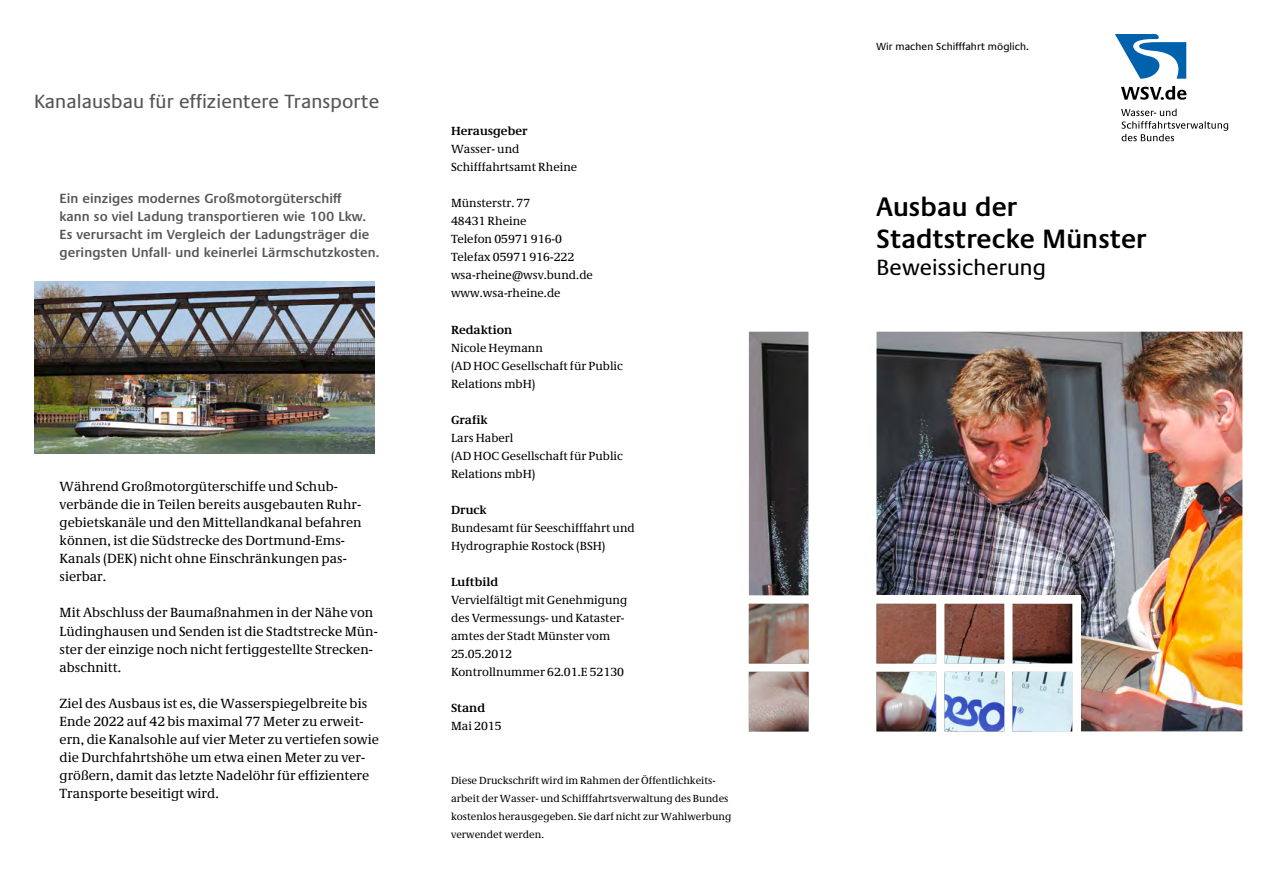
<style>
.page{position:relative;width:1268px;height:893px;background:#fff}
.page>*{position:absolute;margin:0;border:0;box-sizing:border-box;transform-origin:0 0}
.t1{font:600 27px/31.5px "Praxis LT Pro";letter-spacing:.005em;color:#000}
.t2{font:22.5px "Praxis LT Pro";letter-spacing:.005em;color:#000}
.t3{font:19.5px "Praxis LT Pro";letter-spacing:.005em;color:#565656}
.t4{font:13.5px/18px "Demos Pro";letter-spacing:.005em;color:#000}
.t5{font:600 13.5px/18px "Praxis LT Pro";letter-spacing:.005em;color:#565656}
.t6{font:12px/18px "Demos Pro";letter-spacing:.005em;color:#000}
.t7{font:700 12px "Demos Pro";letter-spacing:.005em;color:#000}
.t8{font:10.5px/18px "Demos Pro";letter-spacing:.005em;color:#000}
.t9{font:10.5px "Praxis LT Pro";letter-spacing:.005em;color:#000}
</style>
<div class="page">
<img style="left:748px;top:332px;width:494px;height:399px">
<div style="left:867px;top:595px;width:213px;height:145px;background:#fff"></div>
<img style="left:748px;top:604px;width:323px;height:127px">
<svg style="left:1115px;top:34px;width:72px;height:45px"></svg>
<svg style="left:1121px;top:86px;width:65px;height:14px"></svg>
<svg style="left:1121px;top:109px;width:106px;height:32px"></svg>
<img style="left:34px;top:281px;width:340px;height:173px">
<h3 class="t3" style="left:34px;top:90px;width:347px">Kanalausbau für effizientere Transporte</h3>
<p class="t5" style="left:60px;top:189px;width:321px">Ein einziges modernes Großmotorgüterschiff<br>kann so viel Ladung transportieren wie 100 Lkw.<br>Es verursacht im Vergleich der Ladungsträger die geringsten Unfall- und keinerlei Lärmschutzkosten.</p>
<p class="t4" style="left:60px;top:478px;width:303px">Während Großmotorgüterschiffe und Schub&shy;verbände die in Teilen bereits ausgebauten Ruhr&shy;gebietskanäle und den Mittellandkanal befahren können, ist die Südstrecke des Dortmund-Ems-Kanals (DEK) nicht ohne Einschränkungen pas&shy;sierbar.</p>
<p class="t4" style="left:60px;top:604px;width:320px">Mit Abschluss der Baumaßnahmen in der Nähe von Lüdinghausen und Senden ist die Stadtstrecke Mün&shy;ster der einzige noch nicht fertiggestellte Strecken&shy;abschnitt.</p>
<p class="t4" style="left:60px;top:694px;width:321px">Ziel des Ausbaus ist es, die Wasserspiegelbreite bis Ende 2022 auf 42 bis maximal 77 Meter zu erweit&shy;ern, die Kanalsohle auf vier Meter zu vertiefen sowie die Durchfahrtshöhe um etwa einen Meter zu ver&shy;größern, damit das letzte Nadelöhr für effizientere Transporte beseitigt wird.</p>
<p class="t7" style="left:451px;top:124px;width:78px">Herausgeber</p>
<p class="t6" style="left:451px;top:140px;width:128px">Wasser- und<br>Schifffahrtsamt Rheine</p>
<p class="t6" style="left:451px;top:194px;width:143px">Münsterstr. 77<br>48431 Rheine<br>Telefon 05971 916-0<br>Telefax 05971 916-222 wsa-rheine@wsv.bund.de www.wsa-rheine.de</p>
<p class="t7" style="left:451px;top:322px;width:63px">Redaktion</p>
<p class="t6" style="left:451px;top:339px;width:173px">Nicole Heymann<br>(AD HOC Gesellschaft für Public<br>Relations mbH)</p>
<p class="t7" style="left:451px;top:413px;width:38px">Grafik</p>
<p class="t6" style="left:451px;top:429px;width:173px">Lars Haberl<br>(AD HOC Gesellschaft für Public<br>Relations mbH)</p>
<p class="t7" style="left:451px;top:503px;width:37px">Druck</p>
<p class="t6" style="left:451px;top:519px;width:185px">Bundesamt für Seeschifffahrt und<br>Hydrographie Rostock (BSH)</p>
<p class="t7" style="left:451px;top:575px;width:49px">Luftbild</p>
<p class="t6" style="left:451px;top:591px;width:178px">Vervielfältigt mit Genehmigung des Vermessungs- und Kataster&shy;amtes der Stadt Münster vom<br>25.05.2012<br>Kontrollnummer 62.01.E 52130</p>
<p class="t7" style="left:451px;top:701px;width:36px">Stand</p>
<p class="t6" style="left:451px;top:717px;width:52px">Mai 2015</p>
<p class="t8" style="left:451px;top:772px;width:282px">Diese Druckschrift wird im Rahmen der Öffentlichkeits&shy;arbeit der Wasser- und Schifffahrtsverwaltung des Bundes kostenlos herausgegeben. Sie darf nicht zur Wahlwerbung verwendet werden.</p>
<p class="t9" style="left:876px;top:40px;width:154px">Wir machen Schifffahrt möglich.</p>
<h1 class="t1" style="left:876px;top:191px;width:271px">Ausbau der<br>Stadtstrecke Münster</h1>
<h2 class="t2" style="left:876px;top:254px;width:171px">Beweissicherung</h2>
</div>
